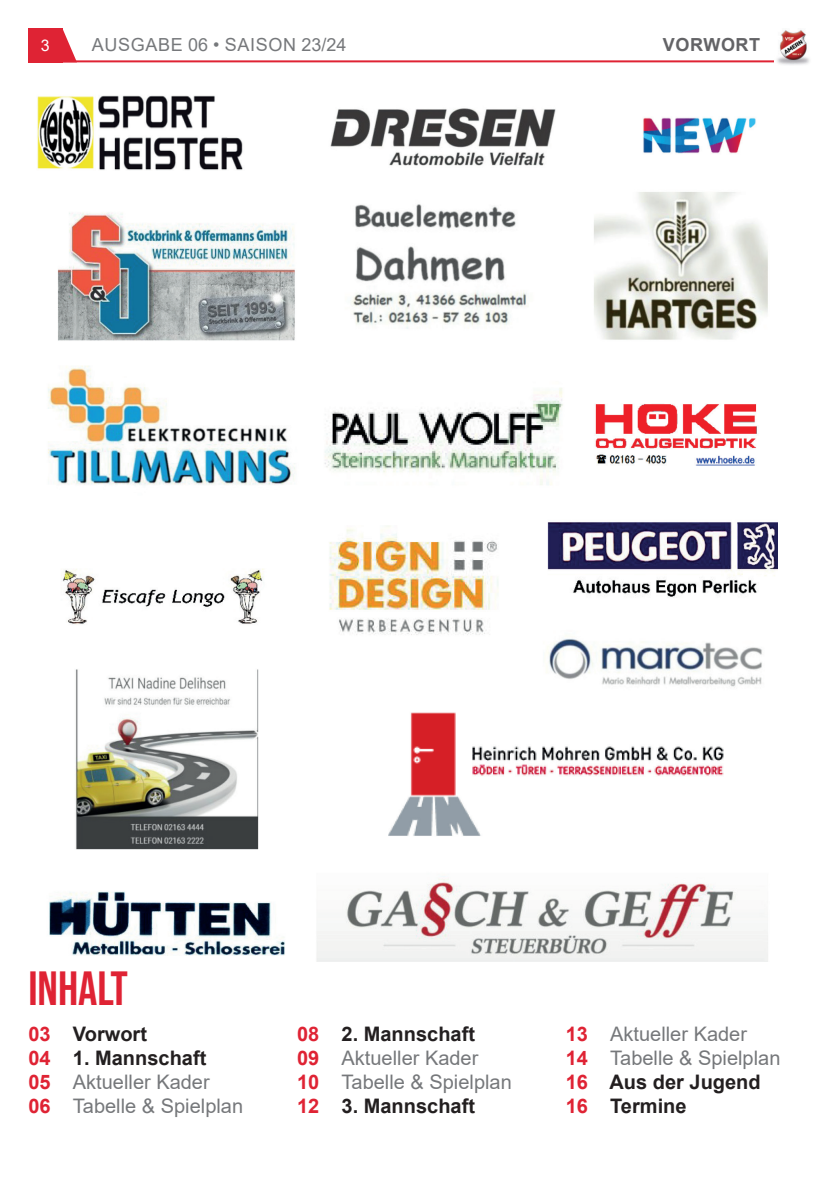
<style>
.page{position:relative;width:840px;height:1191px;background:#fff}
.page>*{position:absolute;margin:0;border:0;box-sizing:border-box;transform-origin:0 0}
.t1{font:48px "Bebas Neue";color:#df2334}
.t2{font:20px/24px "Arial";color:#76787b}
.t3{font:18px "Arial";letter-spacing:.035em;color:#76787b}
.t4{font:700 18px "Arial";letter-spacing:.03em;color:#636366}
.t5{font:16px "Arial";color:#fff}
.s1{font-weight:700;color:#df2334}
.s2{font-weight:700;color:#231f20}
</style>
<div class="page">
<div style="left:28px;top:28px;width:34px;height:34px;background:#df2334"></div>
<svg style="left:62px;top:28px;width:14px;height:32px"></svg>
<hr style="left:28px;top:60px;width:764px;height:2px;background:#df2334">
<img style="left:774px;top:30px;width:36px;height:35px">
<img style="left:37px;top:95px;width:740px;height:866px">
<p class="t5" style="left:41px;top:35px;width:10px">3</p>
<p class="t3" style="left:92px;top:32px;width:256px">AUSGABE 06 • SAISON 23/24</p>
<p class="t4" style="left:662px;top:32px;width:99px">VORWORT</p>
<h1 class="t1" style="left:28px;top:961px;width:101px">Inhalt</h1>
<p class="t2" style="left:28px;top:1022px;width:216px"><span class="s1">03</span> <span class="s2">Vorwort<br></span><span class="s1">04</span> <span class="s2">1. Mannschaft<br></span><span class="s1">05</span> Aktueller Kader<br><span class="s1">06</span> Tabelle &amp; Spielplan</p>
<p class="t2" style="left:297px;top:1022px;width:216px"><span class="s1">08</span> <span class="s2">2. Mannschaft<br></span><span class="s1">09</span> Aktueller Kader<br><span class="s1">10</span> Tabelle &amp; Spielplan<br><span class="s1">12</span> <span class="s2">3. Mannschaft</span></p>
<p class="t2" style="left:565px;top:1022px;width:216px"><span class="s1">13</span> Aktueller Kader<br><span class="s1">14</span> Tabelle &amp; Spielplan<br><span class="s1">16</span> <span class="s2">Aus der Jugend<br></span><span class="s1">16</span> <span class="s2">Termine</span></p>
</div>
